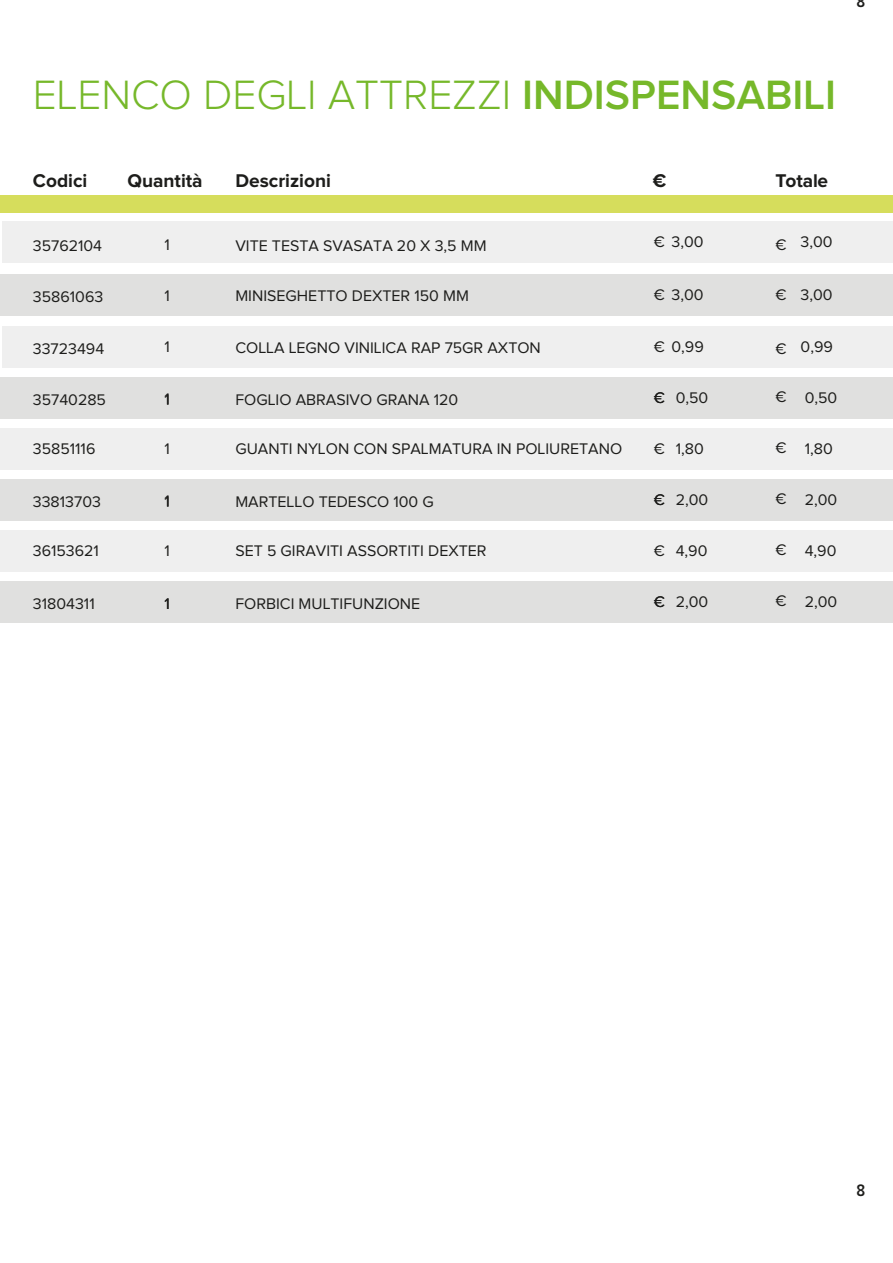
<style>
.page{position:relative;width:893px;height:1263px;background:#fff}
.page>*{position:absolute;margin:0;border:0;box-sizing:border-box;transform-origin:0 0}
.t1{font:300 42.45px "Proxima Nova";color:#76b82a}
.t2{font:700 19.05px "Proxima Nova";color:#1d1d1b}
.t3{font:600 17.25px "Proxima Nova Cond";color:#1d1d1b}
.t4{font:600 17.25px "Proxima Nova Cond";color:#1e1e1c}
.t5{font:15.9px "Proxima Nova";color:#1d1d1b}
.s1{font-weight:600}
</style>
<div class="page">
<div style="left:0;top:428px;width:893px;height:42px;background:#efefef"></div>
<div style="left:2px;top:326px;width:891px;height:42px;background:#efefef"></div>
<div style="left:2px;top:221px;width:891px;height:42px;background:#efefef"></div>
<div style="left:0;top:274px;width:893px;height:42px;background:#e0e0df"></div>
<div style="left:0;top:377px;width:893px;height:42px;background:#e0e0df"></div>
<div style="left:0;top:196px;width:893px;height:17px;background:#d6dd5c"></div>
<div style="left:0;top:530px;width:893px;height:42px;background:#efefef"></div>
<div style="left:0;top:479px;width:893px;height:42px;background:#e0e0df"></div>
<div style="left:0;top:581px;width:893px;height:42px;background:#e0e0df"></div>
<p class="t3" style="left:856px;top:-7px;width:10px">8</p>
<h1 class="t1" style="left:33px;top:76px;width:805px">ELENCO DEGLI ATTREZZI <span class="s1">INDISPENSABILI</span></h1>
<p class="t2" style="left:33px;top:172px;width:56px">Codici</p>
<p class="t2" style="left:127px;top:172px;width:77px">Quantità</p>
<p class="t2" style="left:235px;top:172px;width:97px">Descrizioni</p>
<p class="t2" style="left:653px;top:172px;width:15px">€</p>
<p class="t2" style="left:775px;top:172px;width:54px">Totale</p>
<p class="t5" style="left:654px;top:235px;width:51px">€ 3,00</p>
<p class="t5" style="left:164px;top:237px;width:7px">1</p>
<p class="t5" style="left:235px;top:238px;width:253px">VITE TESTA SVASATA 20 X 3,5 MM</p>
<p class="t5" style="left:235px;top:288px;width:235px">MINISEGHETTO DEXTER 150 MM</p>
<p class="t5" style="left:33px;top:238px;width:71px">35762104</p>
<p class="t5" style="left:33px;top:289px;width:72px">35861063</p>
<p class="t5" style="left:654px;top:287px;width:51px">€ 3,00</p>
<p class="t5" style="left:164px;top:288px;width:7px">1</p>
<p class="t5" style="left:164px;top:339px;width:7px">1</p>
<p class="t5" style="left:33px;top:342px;width:73px">33723494</p>
<p class="t5" style="left:235px;top:341px;width:307px">COLLA LEGNO VINILICA RAP 75GR AXTON</p>
<p class="t5" style="left:654px;top:339px;width:51px">€ 0,99</p>
<p class="t5" style="left:775px;top:237px;width:13px">€</p>
<p class="t5" style="left:801px;top:235px;width:34px">3,00</p>
<p class="t5" style="left:775px;top:288px;width:13px">€</p>
<p class="t5" style="left:775px;top:341px;width:13px">€</p>
<p class="t5" style="left:801px;top:287px;width:34px">3,00</p>
<p class="t5" style="left:801px;top:339px;width:34px">0,99</p>
<p class="t5" style="left:164px;top:392px;width:7px">1</p>
<p class="t5" style="left:654px;top:390px;width:13px">€</p>
<p class="t5" style="left:654px;top:442px;width:13px">€</p>
<p class="t5" style="left:33px;top:392px;width:75px">35740285</p>
<p class="t5" style="left:235px;top:392px;width:224px">FOGLIO ABRASIVO GRANA 120</p>
<p class="t5" style="left:676px;top:391px;width:34px">0,50</p>
<p class="t5" style="left:164px;top:441px;width:7px">1</p>
<p class="t5" style="left:33px;top:442px;width:64px">35851116</p>
<p class="t5" style="left:235px;top:442px;width:388px">GUANTI NYLON CON SPALMATURA IN POLIURETANO</p>
<p class="t5" style="left:676px;top:442px;width:30px">1,80</p>
<p class="t5" style="left:775px;top:390px;width:13px">€</p>
<p class="t5" style="left:775px;top:441px;width:13px">€</p>
<p class="t5" style="left:805px;top:391px;width:34px">0,50</p>
<p class="t5" style="left:805px;top:442px;width:30px">1,80</p>
<p class="t5" style="left:775px;top:492px;width:13px">€</p>
<p class="t5" style="left:164px;top:494px;width:7px">1</p>
<p class="t5" style="left:654px;top:492px;width:13px">€</p>
<p class="t5" style="left:654px;top:544px;width:13px">€</p>
<p class="t5" style="left:775px;top:543px;width:13px">€</p>
<p class="t5" style="left:33px;top:494px;width:70px">33813703</p>
<p class="t5" style="left:235px;top:494px;width:200px">MARTELLO TEDESCO 100 G</p>
<p class="t5" style="left:676px;top:492px;width:34px">2,00</p>
<p class="t5" style="left:164px;top:543px;width:7px">1</p>
<p class="t5" style="left:33px;top:544px;width:68px">36153621</p>
<p class="t5" style="left:235px;top:544px;width:253px">SET 5 GIRAVITI ASSORTITI DEXTER</p>
<p class="t5" style="left:676px;top:544px;width:33px">4,90</p>
<p class="t5" style="left:805px;top:493px;width:34px">2,00</p>
<p class="t5" style="left:805px;top:544px;width:33px">4,90</p>
<p class="t5" style="left:33px;top:596px;width:63px">31804311</p>
<p class="t5" style="left:164px;top:596px;width:7px">1</p>
<p class="t5" style="left:235px;top:596px;width:186px">FORBICI MULTIFUNZIONE</p>
<p class="t5" style="left:654px;top:595px;width:56px">€ 2,00</p>
<p class="t5" style="left:775px;top:595px;width:63px">€ 2,00</p>
<p class="t4" style="left:856px;top:1183px;width:10px">8</p>
</div>
